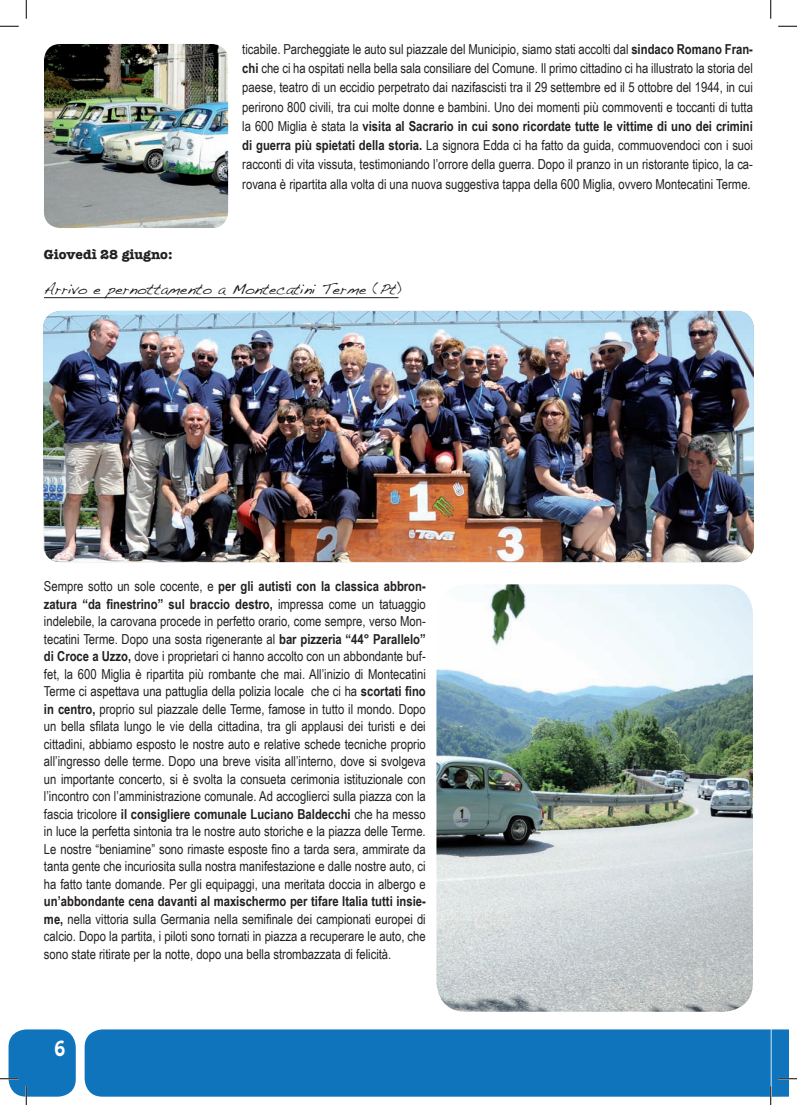
<style>
.page{position:relative;width:797px;height:1105px;background:#fff}
.page>*{position:absolute;margin:0;border:0;box-sizing:border-box;transform-origin:0 0}
.t1{font:18.75px "Hobo Std";color:#fff}
.t2{font:15px "Handwriting Dakota";color:#231f20}
.t3{font:13.75px/17.5px "Arial Narrow";color:#231f20;text-align:justify}
.t4{font:700 13.75px "American Typewriter";color:#231f20}
.s1{font-weight:700}
</style>
<div class="page">
<div style="left:9px;top:1029px;width:67px;height:67px;background:#1074bc;border-radius:18px"></div>
<div style="left:85px;top:1029px;width:675px;height:67px;background:#1074bc"></div>
<img style="left:44px;top:44px;width:184px;height:184px">
<img style="left:43px;top:311px;width:711px;height:251px">
<img style="left:436px;top:584px;width:317px;height:428px">
<hr style="left:44px;top:297px;width:354px;height:1px;background:#231f20">
<svg style="left:0;top:25px;width:19px;height:2px"></svg>
<svg style="left:778px;top:25px;width:19px;height:2px"></svg>
<svg style="left:0;top:1078px;width:19px;height:1px"></svg>
<svg style="left:25px;top:0;width:2px;height:19px"></svg>
<svg style="left:25px;top:1086px;width:2px;height:19px"></svg>
<svg style="left:770px;top:0;width:1px;height:19px"></svg>
<svg style="left:760px;top:1029px;width:37px;height:76px"></svg>
<p class="t3" style="left:242px;top:39px;width:512px;line-height:19.2px">ticabile. Parcheggiate le auto sul piazzale del Municipio, siamo stati accolti dal <span class="s1">sindaco Romano Fran&shy;chi</span> che ci ha ospitati nella bella sala consiliare del Comune. Il primo cittadino ci ha illustrato la storia del paese, teatro di un eccidio perpetrato dai nazifascisti tra il 29 settembre ed il 5 ottobre del 1944, in cui perirono 800 civili, tra cui molte donne e bambini. Uno dei momenti più commoventi e toccanti di tutta la 600 Miglia è stata la <span class="s1">visita al Sacrario in cui sono ricordate tutte le vittime di uno dei crimini di guerra più spietati della storia.</span> La signora Edda ci ha fatto da guida, commuovendoci con i suoi racconti di vita vissuta, testimoniando l’orrore della guerra. Dopo il pranzo in un ristorante tipico, la ca&shy;rovana è ripartita alla volta di una nuova suggestiva tappa della 600 Miglia, ovvero Montecatini Terme.</p>
<p class="t4" style="left:44px;top:242px;width:130px">Giovedì 28 giugno:</p>
<p class="t2" style="left:44px;top:280px;width:359px">Arrivo e pernottamento a Montecatini Terme (Pt)</p>
<p class="t3" style="left:44px;top:577px;width:383px">Sempre sotto un sole cocente, e <span class="s1">per gli autisti con la classica abbron&shy;zatura “da finestrino” sul braccio destro,</span> impressa come un tatuaggio indelebile, la carovana procede in perfetto orario, come sempre, verso Mon&shy;tecatini Terme. Dopo una sosta rigenerante al <span class="s1">bar pizzeria “44° Parallelo” di Croce a Uzzo,</span> dove i proprietari ci hanno accolto con un abbondante buf&shy;fet, la 600 Miglia è ripartita più rombante che mai. All’inizio di Montecatini Terme ci aspettava una pattuglia della polizia locale che ci ha <span class="s1">scortati fino in centro,</span> proprio sul piazzale delle Terme, famose in tutto il mondo. Dopo un bella sfilata lungo le vie della cittadina, tra gli applausi dei turisti e dei cittadini, abbiamo esposto le nostre auto e relative schede tecniche proprio all’ingresso delle terme. Dopo una breve visita all’interno, dove si svolgeva un importante concerto, si è svolta la consueta cerimonia istituzionale con l’incontro con l’amministrazione comunale. Ad accoglierci sulla piazza con la fascia tricolore <span class="s1">il consigliere comunale Luciano Baldecchi</span> che ha messo in luce la perfetta sintonia tra le nostre auto storiche e la piazza delle Terme.<br>Le nostre “beniamine” sono rimaste esposte fino a tarda sera, ammirate da tanta gente che incuriosita sulla nostra manifestazione e dalle nostre auto, ci ha fatto tante domande. Per gli equipaggi, una meritata doccia in albergo e</p>
<p class="t3" style="left:44px;top:892px;width:383px"><span class="s1">un’abbondante cena davanti al maxischermo per tifare Italia tutti insie&shy;me,</span> nella vittoria sulla Germania nella semifinale dei campionati europei di calcio. Dopo la partita, i piloti sono tornati in piazza a recuperare le auto, che sono state ritirate per la notte, dopo una bella strombazzata di felicità.</p>
<h1 class="t1" style="left:54px;top:1035px;width:12px">6</h1>
</div>
